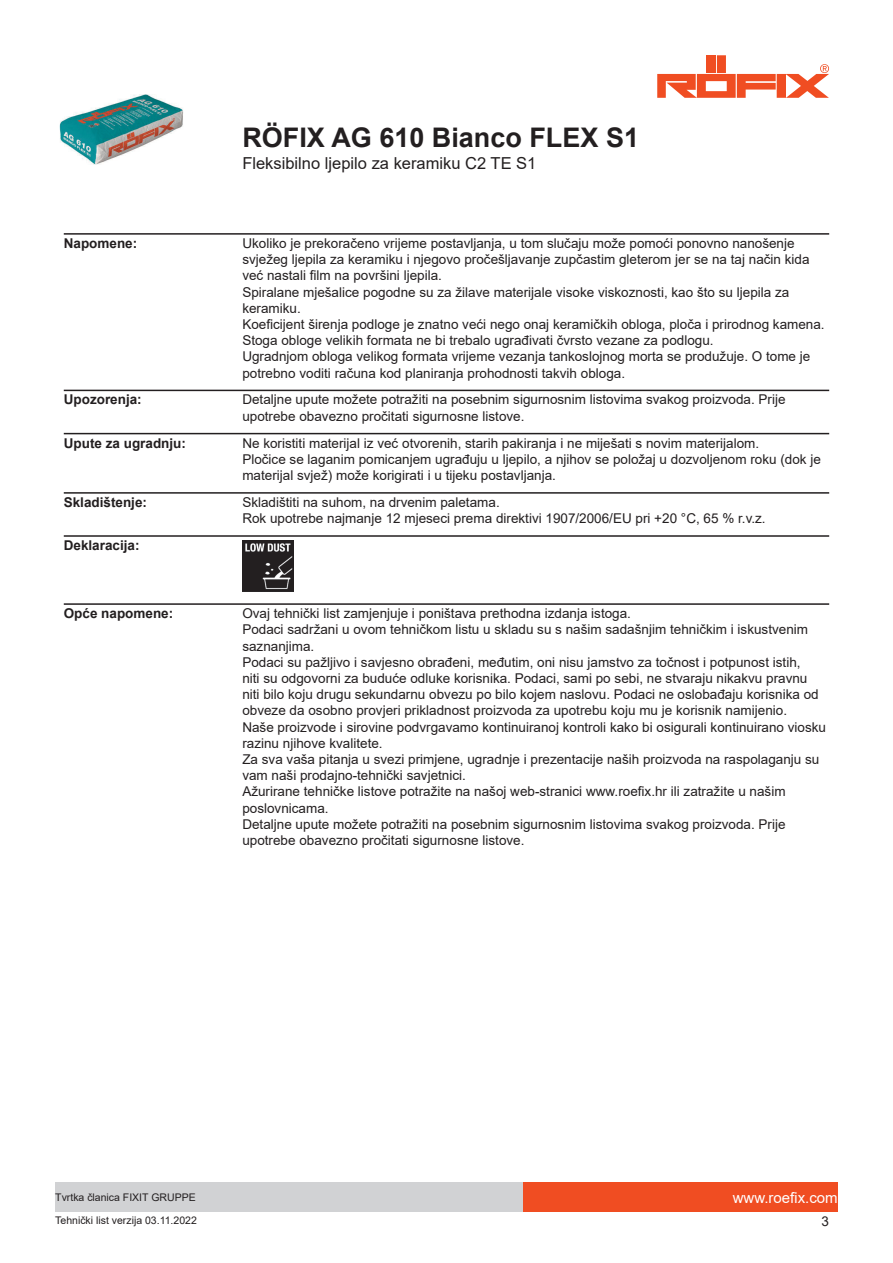
<style>
.page{position:relative;width:893px;height:1263px;background:#fff}
.page>*{position:absolute;margin:0;border:0;box-sizing:border-box;transform-origin:0 0}
.t1{font:700 27px "Arial";color:#231f20}
.t2{font:16.5px "Arial";color:#231f20}
.t3{font:15px "Arial";color:#fff}
.t4{font:13.5px/16.2px "Arial";color:#231f20}
.t5{font:700 13.5px "Arial";color:#231f20}
.t6{font:10.5px "Arial";color:#231f20}
</style>
<div class="page">
<img style="left:59px;top:94px;width:124px;height:71px">
<div style="left:717px;top:55px;width:9px;height:18px;background:#f04d22"></div>
<div style="left:707px;top:55px;width:9px;height:18px;background:#f04d22"></div>
<svg style="left:657px;top:64px;width:172px;height:34px"></svg>
<div style="left:523px;top:1182px;width:315px;height:30px;background:#f04d22"></div>
<div style="left:55px;top:1182px;width:468px;height:30px;background:#d1d2d4"></div>
<hr style="left:64px;top:233px;width:765px;height:2px;background:#231f20">
<hr style="left:64px;top:390px;width:765px;height:1px;background:#231f20">
<hr style="left:64px;top:433px;width:765px;height:1px;background:#231f20">
<hr style="left:64px;top:492px;width:765px;height:2px;background:#231f20">
<hr style="left:64px;top:535px;width:765px;height:2px;background:#231f20">
<img style="left:242px;top:540px;width:51px;height:51px">
<hr style="left:64px;top:603px;width:765px;height:2px;background:#231f20">
<h1 class="t1" style="left:242px;top:119px;width:398px">RÖFIX AG 610 Bianco FLEX S1</h1>
<p class="t2" style="left:242px;top:152px;width:296px">Fleksibilno ljepilo za keramiku C2 TE S1</p>
<p class="t5" style="left:64px;top:234px;width:75px">Napomene:</p>
<p class="t4" style="left:242px;top:235px;width:584px">Ukoliko je prekoračeno vrijeme postavljanja, u tom slučaju može pomoći ponovno nanošenje svježeg ljepila za keramiku i njegovo pročešljavanje zupčastim gleterom jer se na taj način kida već nastali film na površini ljepila.<br>Spiralane mješalice pogodne su za žilave materijale visoke viskoznosti, kao što su ljepila za keramiku.<br>Koeficijent širenja podloge je znatno veći nego onaj keramičkih obloga, ploča i prirodnog kamena.<br>Stoga obloge velikih formata ne bi trebalo ugrađivati čvrsto vezane za podlogu.<br>Ugradnjom obloga velikog formata vrijeme vezanja tankoslojnog morta se produžuje. O tome je potrebno voditi računa kod planiranja prohodnosti takvih obloga.</p>
<p class="t5" style="left:64px;top:390px;width:80px">Upozorenja:</p>
<p class="t4" style="left:242px;top:392px;width:545px">Detaljne upute možete potražiti na posebnim sigurnosnim listovima svakog proizvoda. Prije upotrebe obavezno pročitati sigurnosne listove.</p>
<p class="t5" style="left:64px;top:433px;width:124px">Upute za ugradnju:</p>
<p class="t4" style="left:242px;top:435px;width:580px">Ne koristiti materijal iz već otvorenih, starih pakiranja i ne miješati s novim materijalom.<br>Pločice se laganim pomicanjem ugrađuju u ljepilo, a njihov se položaj u dozvoljenom roku (dok je materijal svjež) može korigirati i u tijeku postavljanja.</p>
<p class="t5" style="left:64px;top:493px;width:85px">Skladištenje:</p>
<p class="t4" style="left:242px;top:494px;width:525px">Skladištiti na suhom, na drvenim paletama.<br>Rok upotrebe najmanje 12 mjeseci prema direktivi 1907/2006/EU pri +20 °C, 65 % r.v.z.</p>
<p class="t5" style="left:64px;top:536px;width:77px">Deklaracija:</p>
<p class="t5" style="left:64px;top:604px;width:111px">Opće napomene:</p>
<p class="t4" style="left:242px;top:605px;width:585px">Ovaj tehnički list zamjenjuje i poništava prethodna izdanja istoga.<br>Podaci sadržani u ovom tehničkom listu u skladu su s našim sadašnjim tehničkim i iskustvenim saznanjima.<br>Podaci su pažljivo i savjesno obrađeni, međutim, oni nisu jamstvo za točnost i potpunost istih,<br>niti su odgovorni za buduće odluke korisnika. Podaci, sami po sebi, ne stvaraju nikakvu pravnu niti bilo koju drugu sekundarnu obvezu po bilo kojem naslovu. Podaci ne oslobađaju korisnika od obveze da osobno provjeri prikladnost proizvoda za upotrebu koju mu je korisnik namijenio.<br>Naše proizvode i sirovine podvrgavamo kontinuiranoj kontroli kako bi osigurali kontinuirano viosku razinu njihove kvalitete.<br>Za sva vaša pitanja u svezi primjene, ugradnje i prezentacije naših proizvoda na raspolaganju su vam naši prodajno-tehnički savjetnici.<br>Ažurirane tehničke listove potražite na našoj web-stranici www.roefix.hr ili zatražite u našim poslovnicama.<br>Detaljne upute možete potražiti na posebnim sigurnosnim listovima svakog proizvoda. Prije upotrebe obavezno pročitati sigurnosne listove.</p>
<p class="t6" style="left:55px;top:1190px;width:142px">Tvrtka članica FIXIT GRUPPE</p>
<p class="t3" style="left:733px;top:1187px;width:107px">www.roefix.com</p>
<p class="t6" style="left:55px;top:1213px;width:143px">Tehnički list verzija 03.11.2022</p>
<p class="t4" style="left:821px;top:1213px;width:9px">3</p>
</div>
